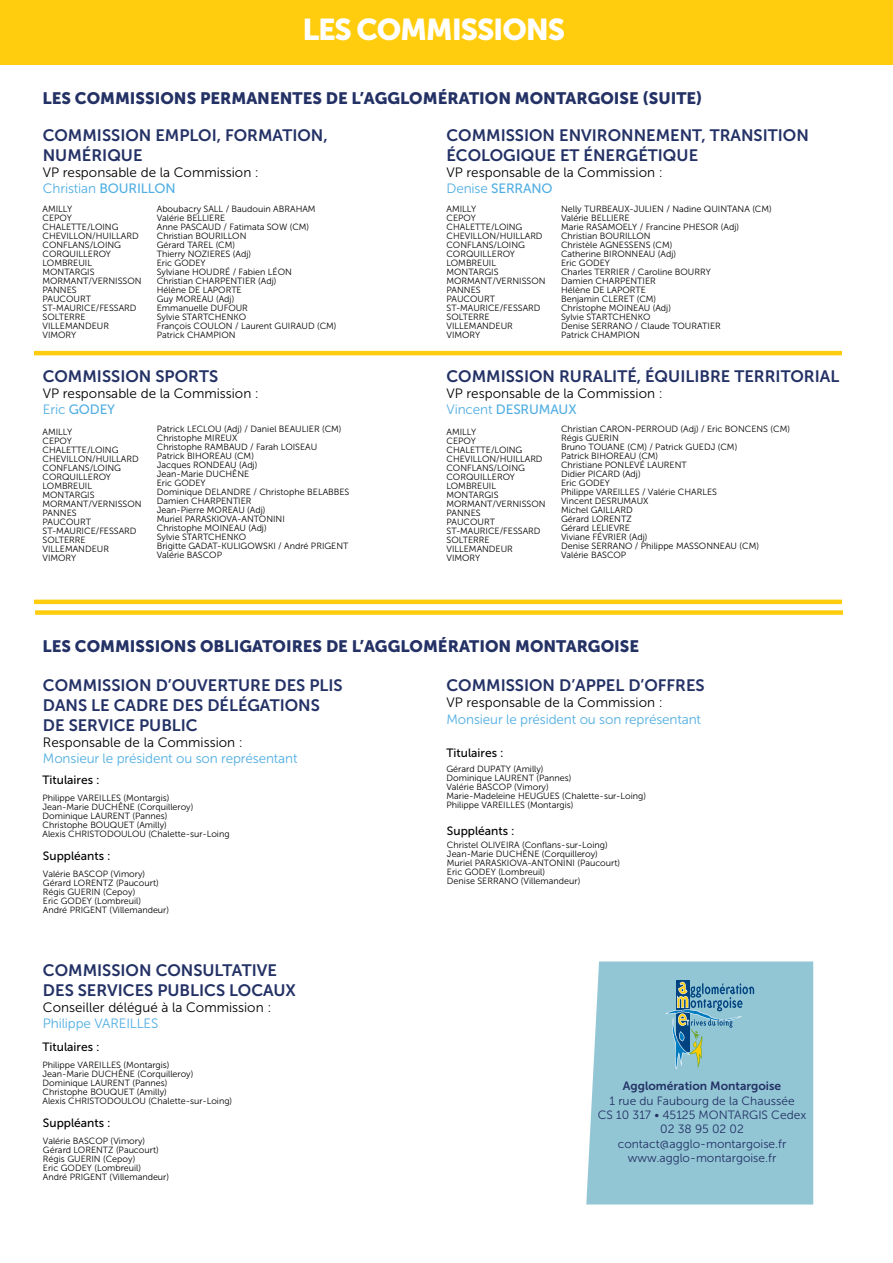
<style>
.page{position:relative;width:893px;height:1263px;background:#fff}
.page>*{position:absolute;margin:0;border:0;box-sizing:border-box;transform-origin:0 0}
.t1{font:30px "Museo Sans 900";letter-spacing:-.04em;color:#fff}
.t2{font:16.5px/19.8px "Museo Sans 700";color:#233165}
.t3{font:16.5px "Museo Sans 900";color:#233165}
.t4{font:13.5px/16.2px "Museo Sans 300";color:#000}
.t5{font:13.5px "Museo Sans 300";letter-spacing:-.01em;color:#51aee2}
.t6{font:13.5px "Museo Sans 500";letter-spacing:-.01em;color:#51aee2}
.t7{font:12px/14.4px "Museo Sans 300";color:#233165;text-align:center}
.t8{font:12px "Museo Sans 500";color:#000}
.t9{font:12px "Museo Sans 700";color:#233165}
.t10{font:9px/9px "Museo Sans 300";color:#000}
.s1{color:#51aee2}
.s2{font-family:"Museo Sans 500";color:#51aee2}
.s3{font-family:"Museo Sans 300"}
</style>
<div class="page">
<hr style="left:34px;top:600px;width:808px;height:4px;background:#ffcd0d">
<div style="left:0;top:0;width:893px;height:64px;background:#ffcd0d"></div>
<hr style="left:34px;top:351px;width:808px;height:4px;background:#ffcd0d">
<div style="left:35px;top:610px;width:808px;height:5px;background:#ffcd0d"></div>
<div style="left:586px;top:961px;width:227px;height:243px;background:#93c6d5"></div>
<svg style="left:676px;top:980px;width:13px;height:2px"></svg>
<svg style="left:666px;top:982px;width:88px;height:86px;background:#7eb1c0"></svg>
<h1 class="t1" style="left:302px;top:12px;width:264px">LES COMMISSIONS</h1>
<h2 class="t3" style="left:43px;top:89px;width:661px">LES COMMISSIONS PERMANENTES DE L’AGGLOMÉRATION MONTARGOISE (SUITE)</h2>
<h2 class="t2" style="left:43px;top:125px;width:286px">COMMISSION EMPLOI, FORMATION,<br>NUMÉRIQUE</h2>
<h3 class="t4" style="left:43px;top:164px;width:218px">VP responsable de la Commission :<br><span class="s1">Christian</span> <span class="s2">BOURILLON</span></h3>
<h2 class="t2" style="left:446px;top:125px;width:364px">COMMISSION ENVIRONNEMENT, TRANSITION<br>ÉCOLOGIQUE ET ÉNERGÉTIQUE</h2>
<h3 class="t4" style="left:446px;top:164px;width:218px">VP responsable de la Commission :</h3>
<h3 class="t6" style="left:446px;top:181px;width:108px"><span class="s3">Denise</span> SERRANO</h3>
<p class="t10" style="left:157px;top:205px;width:181px">Aboubacry SALL / Baudouin ABRAHAM<br>Valérie BELLIERE<br>Anne PASCAUD / Fatimata SOW (CM)<br>Christian BOURILLON<br>Gérard TAREL (CM)<br>Thierry NOZIERES (Adj)<br>Eric GODEY<br>Sylviane HOUDRÉ / Fabien LÉON<br>Christian CHARPENTIER (Adj)<br>Hélène DE LAPORTE<br>Guy MOREAU (Adj)<br>Emmanuelle DUFOUR<br>Sylvie STARTCHENKO<br>François COULON / Laurent GUIRAUD (CM)<br>Patrick CHAMPION</p>
<p class="t10" style="left:561px;top:205px;width:212px">Nelly TURBEAUX-JULIEN / Nadine QUINTANA (CM)<br>Valérie BELLIERE<br>Marie RASAMOELY / Francine PHESOR (Adj)<br>Christian BOURILLON<br>Christèle AGNESSENS (CM)<br>Catherine BIRONNEAU (Adj)<br>Eric GODEY<br>Charles TERRIER / Caroline BOURRY<br>Damien CHARPENTIER<br>Hélène DE LAPORTE<br>Benjamin CLERET (CM)<br>Christophe MOINEAU (Adj)<br>Sylvie STARTCHENKO<br>Denise SERRANO / Claude TOURATIER<br>Patrick CHAMPION</p>
<p class="t10" style="left:43px;top:205px;width:101px">AMILLY<br>CEPOY<br>CHALETTE/LOING<br>CHEVILLON/HUILLARD<br>CONFLANS/LOING<br>CORQUILLEROY<br>LOMBREUIL<br>MONTARGIS<br>MORMANT/VERNISSON<br>PANNES<br>PAUCOURT<br>ST-MAURICE/FESSARD<br>SOLTERRE<br>VILLEMANDEUR<br>VIMORY</p>
<p class="t10" style="left:446px;top:205px;width:101px">AMILLY<br>CEPOY<br>CHALETTE/LOING<br>CHEVILLON/HUILLARD<br>CONFLANS/LOING<br>CORQUILLEROY<br>LOMBREUIL<br>MONTARGIS<br>MORMANT/VERNISSON<br>PANNES<br>PAUCOURT<br>ST-MAURICE/FESSARD<br>SOLTERRE<br>VILLEMANDEUR<br>VIMORY</p>
<h2 class="t2" style="left:43px;top:366px;width:177px">COMMISSION SPORTS</h2>
<h3 class="t4" style="left:43px;top:385px;width:218px">VP responsable de la Commission :</h3>
<h3 class="t6" style="left:43px;top:402px;width:74px"><span class="s3">Eric</span> GODEY</h3>
<p class="t10" style="left:43px;top:427px;width:101px">AMILLY<br>CEPOY<br>CHALETTE/LOING<br>CHEVILLON/HUILLARD<br>CONFLANS/LOING<br>CORQUILLEROY<br>LOMBREUIL<br>MONTARGIS<br>MORMANT/VERNISSON<br>PANNES<br>PAUCOURT<br>ST-MAURICE/FESSARD<br>SOLTERRE<br>VILLEMANDEUR<br>VIMORY</p>
<h2 class="t2" style="left:446px;top:366px;width:394px">COMMISSION RURALITÉ, ÉQUILIBRE TERRITORIAL</h2>
<h3 class="t4" style="left:446px;top:385px;width:218px">VP responsable de la Commission :</h3>
<h3 class="t6" style="left:446px;top:402px;width:132px"><span class="s3">Vincent</span> DESRUMAUX</h3>
<p class="t10" style="left:446px;top:427px;width:101px">AMILLY<br>CEPOY<br>CHALETTE/LOING<br>CHEVILLON/HUILLARD<br>CONFLANS/LOING<br>CORQUILLEROY<br>LOMBREUIL<br>MONTARGIS<br>MORMANT/VERNISSON<br>PANNES<br>PAUCOURT<br>ST-MAURICE/FESSARD<br>SOLTERRE<br>VILLEMANDEUR<br>VIMORY</p>
<p class="t10" style="left:157px;top:425px;width:194px">Patrick LECLOU (Adj) / Daniel BEAULIER (CM)<br>Christophe MIREUX<br>Christophe RAMBAUD / Farah LOISEAU<br>Patrick BIHOREAU (CM)<br>Jacques RONDEAU (Adj)<br>Jean-Marie DUCHÊNE<br>Eric GODEY<br>Dominique DELANDRE / Christophe BELABBES<br>Damien CHARPENTIER<br>Jean-Pierre MOREAU (Adj)<br>Muriel PARASKIOVA-ANTONINI<br>Christophe MOINEAU (Adj)<br>Sylvie STARTCHENKO<br>Brigitte GADAT-KULIGOWSKI / André PRIGENT<br>Valérie BASCOP</p>
<p class="t10" style="left:561px;top:425px;width:230px">Christian CARON-PERROUD (Adj) / Eric BONCENS (CM)<br>Régis GUERIN<br>Bruno TOUANE (CM) / Patrick GUEDJ (CM)<br>Patrick BIHOREAU (CM)<br>Christiane PONLEVÉ LAURENT<br>Didier PICARD (Adj)<br>Eric GODEY<br>Philippe VAREILLES / Valérie CHARLES<br>Vincent DESRUMAUX<br>Michel GAILLARD<br>Gérard LORENTZ<br>Gérard LELIEVRE<br>Viviane FÉVRIER (Adj)<br>Denise SERRANO / Philippe MASSONNEAU (CM)<br>Valérie BASCOP</p>
<h2 class="t3" style="left:43px;top:637px;width:598px">LES COMMISSIONS OBLIGATOIRES DE L’AGGLOMÉRATION MONTARGOISE</h2>
<h2 class="t2" style="left:43px;top:676px;width:301px">COMMISSION D’OUVERTURE DES PLIS<br>DANS LE CADRE DES DÉLÉGATIONS<br>DE SERVICE PUBLIC</h2>
<h3 class="t4" style="left:43px;top:734px;width:201px">Responsable de la Commission :</h3>
<h3 class="t5" style="left:43px;top:751px;width:256px">Monsieur le président ou son représentant</h3>
<p class="t10" style="left:43px;top:794px;width:189px">Philippe VAREILLES (Montargis)<br>Jean-Marie DUCHÊNE (Corquilleroy)<br>Dominique LAURENT (Pannes)<br>Christophe BOUQUET (Amilly)<br>Alexis CHRISTODOULOU (Chalette-sur-Loing</p>
<h3 class="t8" style="left:43px;top:773px;width:59px">Titulaires :</h3>
<h3 class="t8" style="left:43px;top:849px;width:69px">Suppléants :</h3>
<p class="t10" style="left:43px;top:869px;width:128px">Valérie BASCOP (Vimory)<br>Gérard LORENTZ (Paucourt)<br>Régis GUERIN (Cepoy)<br>Eric GODEY (Lombreuil)<br>André PRIGENT (Villemandeur)</p>
<h2 class="t2" style="left:43px;top:960px;width:255px">COMMISSION CONSULTATIVE<br>DES SERVICES PUBLICS LOCAUX</h2>
<h3 class="t4" style="left:43px;top:999px;width:230px">Conseiller délégué à la Commission :</h3>
<h3 class="t5" style="left:43px;top:1016px;width:117px">Philippe VAREILLES</h3>
<h3 class="t8" style="left:43px;top:1040px;width:59px">Titulaires :</h3>
<p class="t10" style="left:43px;top:1060px;width:191px">Philippe VAREILLES (Montargis)<br>Jean-Marie DUCHÊNE (Corquilleroy)<br>Dominique LAURENT (Pannes)<br>Christophe BOUQUET (Amilly)<br>Alexis CHRISTODOULOU (Chalette-sur-Loing)</p>
<h3 class="t8" style="left:43px;top:1116px;width:69px">Suppléants :</h3>
<p class="t10" style="left:43px;top:1136px;width:128px">Valérie BASCOP (Vimory)<br>Gérard LORENTZ (Paucourt)<br>Régis GUERIN (Cepoy)<br>Eric GODEY (Lombreuil)<br>André PRIGENT (Villemandeur)</p>
<h2 class="t2" style="left:446px;top:675px;width:260px">COMMISSION D’APPEL D’OFFRES</h2>
<h3 class="t4" style="left:446px;top:695px;width:218px">VP responsable de la Commission :</h3>
<h3 class="t5" style="left:446px;top:712px;width:256px">Monsieur le président ou son représentant</h3>
<h3 class="t8" style="left:446px;top:747px;width:59px">Titulaires :</h3>
<p class="t10" style="left:446px;top:764px;width:201px">Gérard DUPATY (Amilly)<br>Dominique LAURENT (Pannes)<br>Valérie BASCOP (Vimory)<br>Marie-Madeleine HEUGUES (Chalette-sur-Loing)<br>Philippe VAREILLES (Montargis)</p>
<h3 class="t8" style="left:447px;top:824px;width:69px">Suppléants :</h3>
<p class="t10" style="left:447px;top:840px;width:175px">Christel OLIVEIRA (Conflans-sur-Loing)<br>Jean-Marie DUCHÊNE (Corquilleroy)<br>Muriel PARASKIOVA-ANTONINI (Paucourt)<br>Eric GODEY (Lombreuil)<br>Denise SERRANO (Villemandeur)</p>
<h3 class="t9" style="left:623px;top:1079px;width:160px">Agglomération Montargoise</h3>
<h3 class="t7" style="left:598px;top:1093px;width:210px">1 rue du Faubourg de la Chaussée<br>CS 10 317 • 45125 MONTARGIS Cedex<br>02 38 95 02 02 contact@agglo-montargoise.fr www.agglo-montargoise.fr</h3>
</div>
